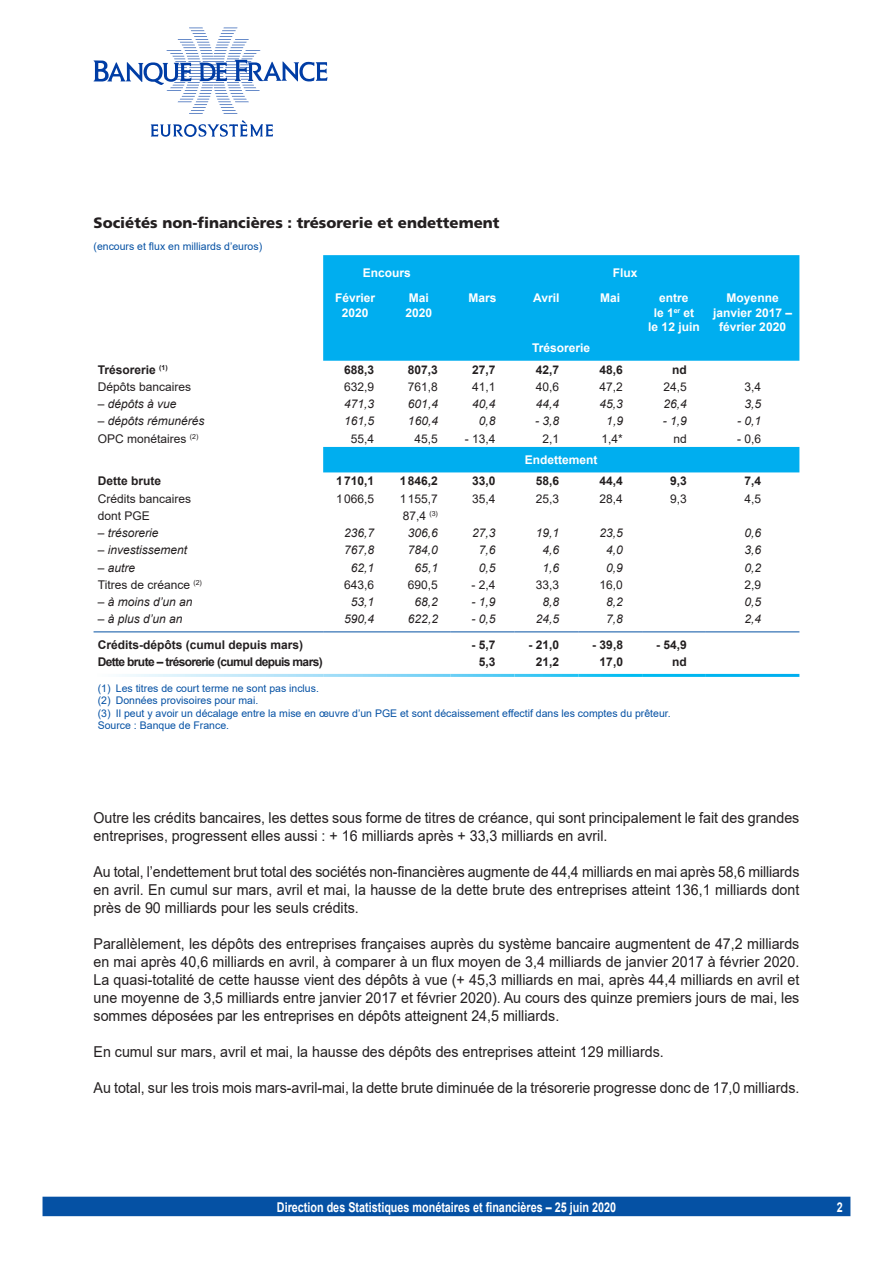
<style>
.page{position:relative;width:893px;height:1263px;background:#fff}
.page>*{position:absolute;margin:0;border:0;box-sizing:border-box;transform-origin:0 0}
.t1{font:15px/18px "Arial";color:#231f20;scale:.95 1}
.t2{font:15px/18px "Arial";color:#231f20;text-align:justify;scale:.94 1}
.t3{font:900 15px "Frutiger LT Std";color:#231f20}
.t4{font:700 13.5px "Arial";color:#fff;scale:.8 1}
.t5{font:italic 12px "Arial";color:#231f20}
.t6{font:12px "Arial";color:#231f20}
.t7{font:700 12px "Arial";color:#231f20}
.t8{font:700 12px/14.4px "Arial";color:#fff;text-align:center}
.t9{font:700 12px "Arial";letter-spacing:-.055em;color:#231f20}
.t10{font:10.5px/12.6px "Arial";color:#0551a4}
</style>
<div class="page">
<div style="left:43px;top:1197px;width:807px;height:19px;background:#0551a4"></div>
<svg style="left:94px;top:28px;width:233px;height:86px"></svg>
<svg style="left:151px;top:120px;width:122px;height:17px"></svg>
<svg style="left:323px;top:255px;width:476px;height:217px;fill:#00aeef"></svg>
<hr style="left:94px;top:631px;width:229px;height:1px;background:#0551a4">
<hr style="left:323px;top:631px;width:64px;height:1px;background:#0551a4">
<hr style="left:387px;top:631px;width:64px;height:1px;background:#0551a4">
<hr style="left:451px;top:631px;width:63px;height:1px;background:#0551a4">
<hr style="left:514px;top:631px;width:64px;height:1px;background:#0551a4">
<hr style="left:578px;top:631px;width:64px;height:1px;background:#0551a4">
<hr style="left:642px;top:631px;width:64px;height:1px;background:#0551a4">
<hr style="left:706px;top:631px;width:93px;height:1px;background:#0551a4">
<p class="t3" style="left:94px;top:214px;width:407px">Sociétés non‑financières : trésorerie et endettement</p>
<p class="t10" style="left:94px;top:240px;width:170px">(encours et flux en milliards d’euros)</p>
<p class="t8" style="left:363px;top:265px;width:50px">Encours</p>
<p class="t8" style="left:613px;top:265px;width:26px">Flux</p>
<p class="t8" style="left:335px;top:291px;width:42px">Février<br>2020</p>
<p class="t8" style="left:405px;top:291px;width:28px;text-align:left">Mai<br>2020</p>
<p class="t8" style="left:469px;top:291px;width:30px">Mars</p>
<p class="t8" style="left:533px;top:291px;width:28px">Avril</p>
<p class="t8" style="left:600px;top:291px;width:22px">Mai</p>
<p class="t8" style="left:648px;top:291px;width:53px">entre<br>le 1<sup>er</sup> et le 12 juin</p>
<p class="t8" style="left:713px;top:291px;width:80px">Moyenne janvier 2017 – février 2020</p>
<p class="t8" style="left:532px;top:341px;width:60px">Trésorerie</p>
<p class="t7" style="left:98px;top:361px;width:71px">Trésorerie <sup>(1)</sup></p>
<p class="t7" style="left:344px;top:361px;width:32px">688,3</p>
<p class="t7" style="left:408px;top:361px;width:32px">807,3</p>
<p class="t7" style="left:472px;top:361px;width:25px">27,7</p>
<p class="t7" style="left:536px;top:361px;width:25px">42,7</p>
<p class="t7" style="left:600px;top:361px;width:25px">48,6</p>
<p class="t7" style="left:672px;top:361px;width:16px">nd</p>
<p class="t6" style="left:98px;top:378px;width:95px">Dépôts bancaires</p>
<p class="t6" style="left:344px;top:378px;width:32px">632,9</p>
<p class="t6" style="left:408px;top:378px;width:32px">761,8</p>
<p class="t6" style="left:472px;top:378px;width:25px">41,1</p>
<p class="t6" style="left:536px;top:378px;width:25px">40,6</p>
<p class="t6" style="left:600px;top:378px;width:25px">47,2</p>
<p class="t6" style="left:663px;top:378px;width:25px">24,5</p>
<p class="t6" style="left:744px;top:378px;width:18px">3,4</p>
<p class="t5" style="left:98px;top:396px;width:80px">– dépôts à vue</p>
<p class="t5" style="left:344px;top:396px;width:32px">471,3</p>
<p class="t5" style="left:408px;top:396px;width:32px">601,4</p>
<p class="t5" style="left:472px;top:396px;width:25px">40,4</p>
<p class="t5" style="left:536px;top:396px;width:25px">44,4</p>
<p class="t5" style="left:600px;top:396px;width:25px">45,3</p>
<p class="t5" style="left:663px;top:396px;width:25px">26,4</p>
<p class="t5" style="left:744px;top:396px;width:18px">3,5</p>
<p class="t5" style="left:98px;top:413px;width:108px">– dépôts rémunérés</p>
<p class="t5" style="left:344px;top:413px;width:32px">161,5</p>
<p class="t5" style="left:408px;top:413px;width:32px">160,4</p>
<p class="t5" style="left:479px;top:413px;width:18px">0,8</p>
<p class="t5" style="left:535px;top:413px;width:26px">- 3,8</p>
<p class="t5" style="left:606px;top:413px;width:18px">1,9</p>
<p class="t5" style="left:663px;top:413px;width:26px">- 1,9</p>
<p class="t5" style="left:737px;top:413px;width:26px">- 0,1</p>
<p class="t6" style="left:98px;top:430px;width:102px">OPC monétaires <sup>(2)</sup></p>
<p class="t6" style="left:351px;top:430px;width:25px">55,4</p>
<p class="t6" style="left:415px;top:430px;width:25px">45,5</p>
<p class="t6" style="left:465px;top:430px;width:32px">- 13,4</p>
<p class="t6" style="left:542px;top:430px;width:18px">2,1</p>
<p class="t6" style="left:602px;top:430px;width:23px">1,4*</p>
<p class="t6" style="left:673px;top:430px;width:15px">nd</p>
<p class="t6" style="left:737px;top:430px;width:26px">- 0,6</p>
<p class="t8" style="left:525px;top:453px;width:74px">Endettement</p>
<p class="t7" style="left:98px;top:473px;width:65px">Dette brute</p>
<p class="t7" style="left:336px;top:473px;width:40px">1710,1</p>
<p class="t7" style="left:400px;top:473px;width:40px">1846,2</p>
<p class="t7" style="left:472px;top:473px;width:25px">33,0</p>
<p class="t7" style="left:536px;top:473px;width:25px">58,6</p>
<p class="t7" style="left:600px;top:473px;width:25px">44,4</p>
<p class="t7" style="left:670px;top:473px;width:18px">9,3</p>
<p class="t7" style="left:744px;top:473px;width:18px">7,4</p>
<p class="t6" style="left:98px;top:490px;width:95px">Crédits bancaires</p>
<p class="t6" style="left:336px;top:490px;width:40px">1066,5</p>
<p class="t6" style="left:400px;top:490px;width:40px">1155,7</p>
<p class="t6" style="left:472px;top:490px;width:25px">35,4</p>
<p class="t6" style="left:536px;top:490px;width:25px">25,3</p>
<p class="t6" style="left:600px;top:490px;width:25px">28,4</p>
<p class="t6" style="left:670px;top:490px;width:18px">9,3</p>
<p class="t6" style="left:744px;top:490px;width:18px">4,5</p>
<p class="t6" style="left:98px;top:507px;width:54px">dont PGE</p>
<p class="t6" style="left:403px;top:507px;width:37px">87,4 <sup>(3)</sup></p>
<p class="t5" style="left:98px;top:525px;width:62px">– trésorerie</p>
<p class="t5" style="left:344px;top:525px;width:32px">236,7</p>
<p class="t5" style="left:408px;top:525px;width:32px">306,6</p>
<p class="t5" style="left:472px;top:525px;width:25px">27,3</p>
<p class="t5" style="left:536px;top:525px;width:25px">19,1</p>
<p class="t5" style="left:600px;top:525px;width:25px">23,5</p>
<p class="t5" style="left:744px;top:525px;width:18px">0,6</p>
<p class="t5" style="left:98px;top:542px;width:91px">– investissement</p>
<p class="t5" style="left:344px;top:542px;width:32px">767,8</p>
<p class="t5" style="left:408px;top:542px;width:32px">784,0</p>
<p class="t5" style="left:479px;top:542px;width:18px">7,6</p>
<p class="t5" style="left:542px;top:542px;width:18px">4,6</p>
<p class="t5" style="left:606px;top:542px;width:18px">4,0</p>
<p class="t5" style="left:744px;top:542px;width:18px">3,6</p>
<p class="t5" style="left:98px;top:560px;width:39px">– autre</p>
<p class="t5" style="left:351px;top:560px;width:25px">62,1</p>
<p class="t5" style="left:415px;top:560px;width:25px">65,1</p>
<p class="t5" style="left:479px;top:560px;width:18px">0,5</p>
<p class="t5" style="left:542px;top:560px;width:18px">1,6</p>
<p class="t5" style="left:606px;top:560px;width:18px">0,9</p>
<p class="t5" style="left:744px;top:560px;width:18px">0,2</p>
<p class="t6" style="left:98px;top:576px;width:106px">Titres de créance <sup>(2)</sup></p>
<p class="t6" style="left:344px;top:576px;width:32px">643,6</p>
<p class="t6" style="left:408px;top:576px;width:32px">690,5</p>
<p class="t6" style="left:471px;top:576px;width:26px">- 2,4</p>
<p class="t6" style="left:536px;top:576px;width:25px">33,3</p>
<p class="t6" style="left:600px;top:576px;width:25px">16,0</p>
<p class="t6" style="left:744px;top:576px;width:18px">2,9</p>
<p class="t5" style="left:98px;top:594px;width:96px">– à moins d’un an</p>
<p class="t5" style="left:351px;top:594px;width:25px">53,1</p>
<p class="t5" style="left:415px;top:594px;width:25px">68,2</p>
<p class="t5" style="left:471px;top:594px;width:26px">- 1,9</p>
<p class="t5" style="left:542px;top:594px;width:18px">8,8</p>
<p class="t5" style="left:606px;top:594px;width:18px">8,2</p>
<p class="t5" style="left:744px;top:594px;width:18px">0,5</p>
<p class="t5" style="left:98px;top:611px;width:86px">– à plus d’un an</p>
<p class="t5" style="left:344px;top:611px;width:32px">590,4</p>
<p class="t5" style="left:408px;top:611px;width:32px">622,2</p>
<p class="t5" style="left:471px;top:611px;width:26px">- 0,5</p>
<p class="t5" style="left:536px;top:611px;width:25px">24,5</p>
<p class="t5" style="left:606px;top:611px;width:18px">7,8</p>
<p class="t5" style="left:744px;top:611px;width:18px">2,4</p>
<p class="t7" style="left:98px;top:636px;width:207px">Crédits‑dépôts (cumul depuis mars)</p>
<p class="t7" style="left:471px;top:636px;width:26px">- 5,7</p>
<p class="t7" style="left:528px;top:636px;width:32px">- 21,0</p>
<p class="t7" style="left:592px;top:636px;width:32px">- 39,8</p>
<p class="t7" style="left:656px;top:636px;width:32px">- 54,9</p>
<p class="t9" style="left:98px;top:654px;width:226px">Dette brute – trésorerie (cumul depuis mars)</p>
<p class="t7" style="left:479px;top:654px;width:18px">5,3</p>
<p class="t7" style="left:536px;top:654px;width:25px">21,2</p>
<p class="t7" style="left:600px;top:654px;width:25px">17,0</p>
<p class="t7" style="left:672px;top:654px;width:16px">nd</p>
<p class="t10" style="left:98px;top:681px;width:574px">(1) Les titres de court terme ne sont pas inclus.<br>(2) Données provisoires pour mai.<br>(3) Il peut y avoir un décalage entre la mise en œuvre d’un PGE et sont décaissement effectif dans les comptes du prêteur.<br>Source : Banque de France.</p>
<p class="t1" style="left:94px;top:809px;width:744px">Outre les crédits bancaires, les dettes sous forme de titres de créance, qui sont principalement le fait des grandes entreprises, progressent elles aussi : + 16 milliards après + 33,3 milliards en avril.</p>
<p class="t2" style="left:94px;top:863px;width:752px">Au total, l’endettement brut total des sociétés non‑financières augmente de 44,4 milliards en mai après 58,6 milliards en avril. En cumul sur mars, avril et mai, la hausse de la dette brute des entreprises atteint 136,1 milliards dont près de 90 milliards pour les seuls crédits.</p>
<p class="t1" style="left:94px;top:935px;width:744px;text-align:justify">Parallèlement, les dépôts des entreprises françaises auprès du système bancaire augmentent de 47,2 milliards en mai après 40,6 milliards en avril, à comparer à un flux moyen de 3,4 milliards de janvier 2017 à février 2020.<br>La quasi‑totalité de cette hausse vient des dépôts à vue (+ 45,3 milliards en mai, après 44,4 milliards en avril et une moyenne de 3,5 milliards entre janvier 2017 et février 2020). Au cours des quinze premiers jours de mai, les sommes déposées par les entreprises en dépôts atteignent 24,5 milliards.</p>
<p class="t1" style="left:94px;top:1043px;width:602px">En cumul sur mars, avril et mai, la hausse des dépôts des entreprises atteint 129 milliards.</p>
<p class="t1" style="left:94px;top:1079px;width:744px">Au total, sur les trois mois mars‑avril‑mai, la dette brute diminuée de la trésorerie progresse donc de 17,0 milliards.</p>
<p class="t4" style="left:277px;top:1197px;width:425px">Direction des Statistiques monétaires et financières – 25 juin 2020</p>
<p class="t4" style="left:837px;top:1197px;width:9px">2</p>
</div>
